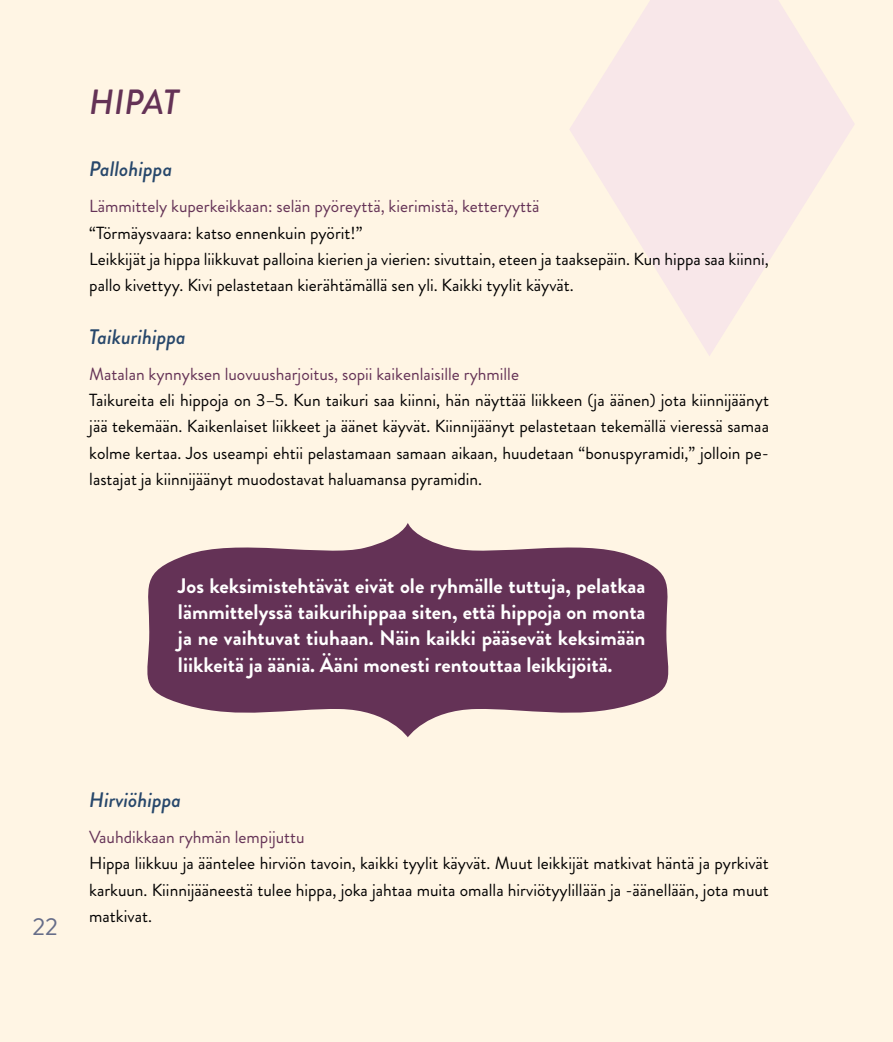
<style>
.page{position:relative;width:893px;height:1042px;background:#fff4e2}
.page>*{position:absolute;margin:0;border:0;box-sizing:border-box;transform-origin:0 0}
.t1{font:italic 500 35px "Brandon Grotesque";letter-spacing:-.01em;color:#643256}
.t2{font:24.5px "Brandon Grotesque";color:#666d89}
.t3{font:700 21px/26.2px "Brandon Grotesque";color:#fff;text-align:justify}
.t4{font:italic 500 21px "Brandon Grotesque";color:#27476b}
.t5{font:17.5px/26.2px "Brandon Grotesque";color:#000;text-align:justify}
.t6{font:17.5px "Brandon Grotesque";color:#643256}
</style>
<div class="page">
<svg style="left:147px;top:523px;width:522px;height:214px;fill:#643256"></svg>
<svg style="left:570px;top:0;width:284px;height:356px;fill:#f8e7e9"></svg>
<h1 class="t1" style="left:89px;top:77px;width:91px">HIPAT</h1>
<p class="t4" style="left:89px;top:154px;width:85px">Pallohippa</p>
<p class="t6" style="left:89px;top:194px;width:452px">Lämmittely kuperkeikkaan: selän pyöreyttä, kierimistä, ketteryyttä</p>
<p class="t5" style="left:89px;top:220px;width:681px;text-align:left">“Törmäysvaara: katso ennenkuin pyörit!”<br>Leikkijät ja hippa liikkuvat palloina kierien ja vierien: sivuttain, eteen ja taaksepäin. Kun hippa saa kiinni, pallo kivettyy. Kivi pelastetaan kierähtämällä sen yli. Kaikki tyylit käyvät.</p>
<p class="t4" style="left:89px;top:322px;width:98px">Taikurihippa</p>
<p class="t6" style="left:89px;top:362px;width:431px">Matalan kynnyksen luovuusharjoitus, sopii kaikenlaisille ryhmille</p>
<p class="t5" style="left:89px;top:387px;width:681px">Taikureita eli hippoja on 3–5. Kun taikuri saa kiinni, hän näyttää liikkeen (ja äänen) jota kiinnijäänyt jää tekemään. Kaikenlaiset liikkeet ja äänet käyvät. Kiinnijäänyt pelastetaan tekemällä vieressä samaa kolme kertaa. Jos useampi ehtii pelastamaan samaan aikaan, huudetaan “bonuspyramidi,” jolloin pe&shy;lastajat ja kiinnijäänyt muodostavat haluamansa pyramidin.</p>
<p class="t3" style="left:178px;top:573px;width:469px">Jos keksimistehtävät eivät ole ryhmälle tuttuja, pelatkaa lämmittelyssä taikurihippaa siten, että hippoja on monta ja ne vaihtuvat tiuhaan. Näin kaikki pääsevät keksimään liikkeitä ja ääniä. Ääni monesti rentouttaa leikkijöitä.</p>
<h2 class="t2" style="left:32px;top:910px;width:27px">22</h2>
<p class="t4" style="left:89px;top:785px;width:94px">Hirviöhippa</p>
<p class="t6" style="left:89px;top:825px;width:217px">Vauhdikkaan ryhmän lempijuttu</p>
<p class="t5" style="left:89px;top:850px;width:681px">Hippa liikkuu ja ääntelee hirviön tavoin, kaikki tyylit käyvät. Muut leikkijät matkivat häntä ja pyrkivät karkuun. Kiinnijääneestä tulee hippa, joka jahtaa muita omalla hirviötyylillään ja -äänellään, jota muut matkivat.</p>
</div>
